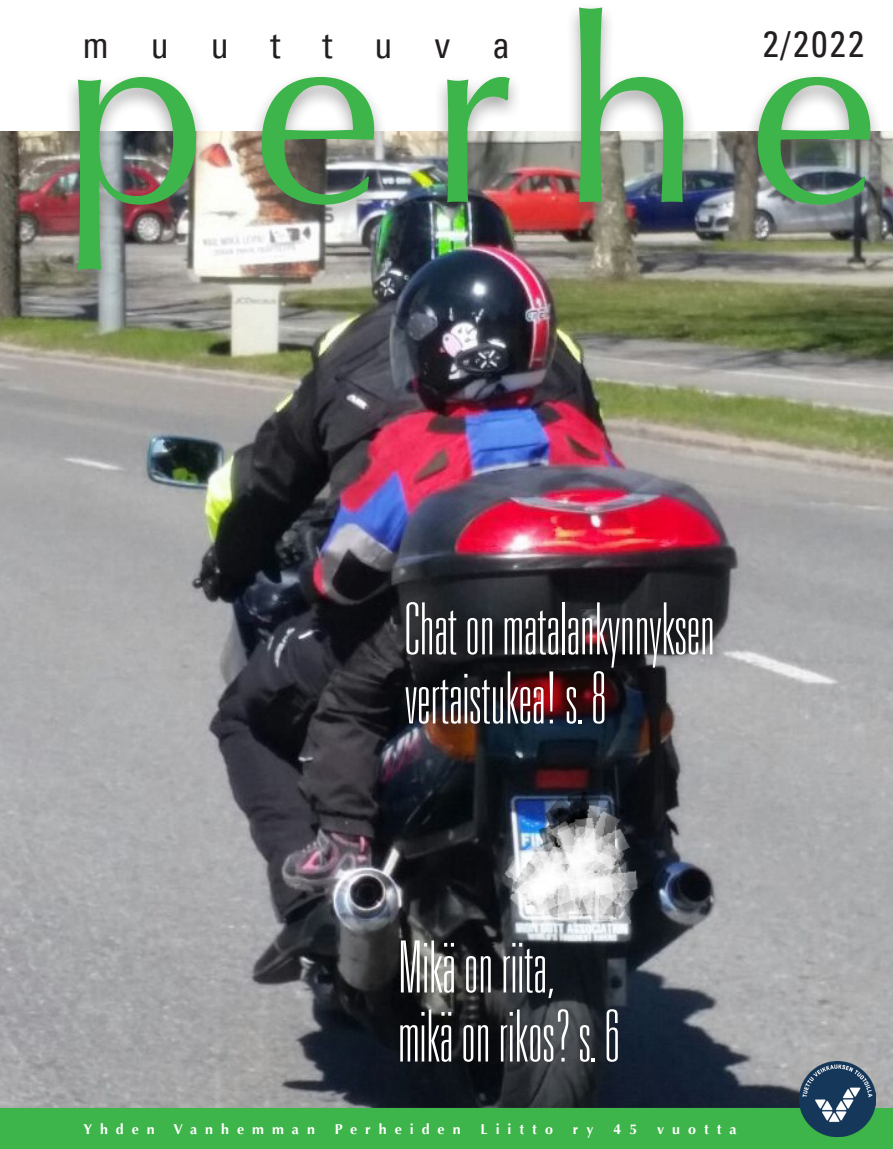
<style>
.page{position:relative;width:893px;height:1149px;background:#fff}
.page>*{position:absolute;margin:0;border:0;box-sizing:border-box;transform-origin:0 0}
.t1{font:258px "Optima";letter-spacing:.18em;color:#3db54a}
.otsikko-h1-isokansi{font:100 ultra-condensed 72px/69px "Univers 39";color:#fff}
.muuttuva{font:condensed 36px "Univers";letter-spacing:1.165em;color:#231f20}
.t2{font:700 14.25px "Optima";letter-spacing:.56em;color:#fff}
</style>
<div class="page">
<img style="left:0;top:131px;width:893px;height:976px">
<div style="left:0;top:1107px;width:893px;height:41px;background:#3db54a"></div>
<div style="left:48px;top:0;width:845px;height:300px;background:#fff;opacity:.28"></div>
<img style="left:800px;top:1060px;width:75px;height:75px">
<div style="left:403px;top:599px;width:321px;height:136px;background:#231f20;opacity:.19"></div>
<p class="t1" style="left:63px;top:-36px;width:816px">perhe</p>
<p class="muuttuva" style="left:83px;top:22px;width:429px">muuttuva</p>
<p class="muuttuva" style="left:763px;top:21px;width:103px">2/2022</p>
<p class="otsikko-h1-isokansi" style="left:405px;top:595px;width:311px">Chat on matalankynnyksen vertaistukea! s. 8</p>
<p class="otsikko-h1-isokansi" style="left:398px;top:933px;width:223px">Mikä on riita, mikä on rikos? s. 6</p>
<p class="t2" style="left:83px;top:1120px;width:73px">Yhden</p>
<p class="t2" style="left:173px;top:1120px;width:143px">Vanhemman</p>
<p class="t2" style="left:335px;top:1120px;width:127px">Perheiden</p>
<p class="t2" style="left:481px;top:1120px;width:74px">Liitto</p>
<p class="t2" style="left:573px;top:1120px;width:22px">r y</p>
<p class="t2" style="left:613px;top:1120px;width:25px">4 5</p>
<p class="t2" style="left:657px;top:1120px;width:81px">vuotta</p>
</div>
